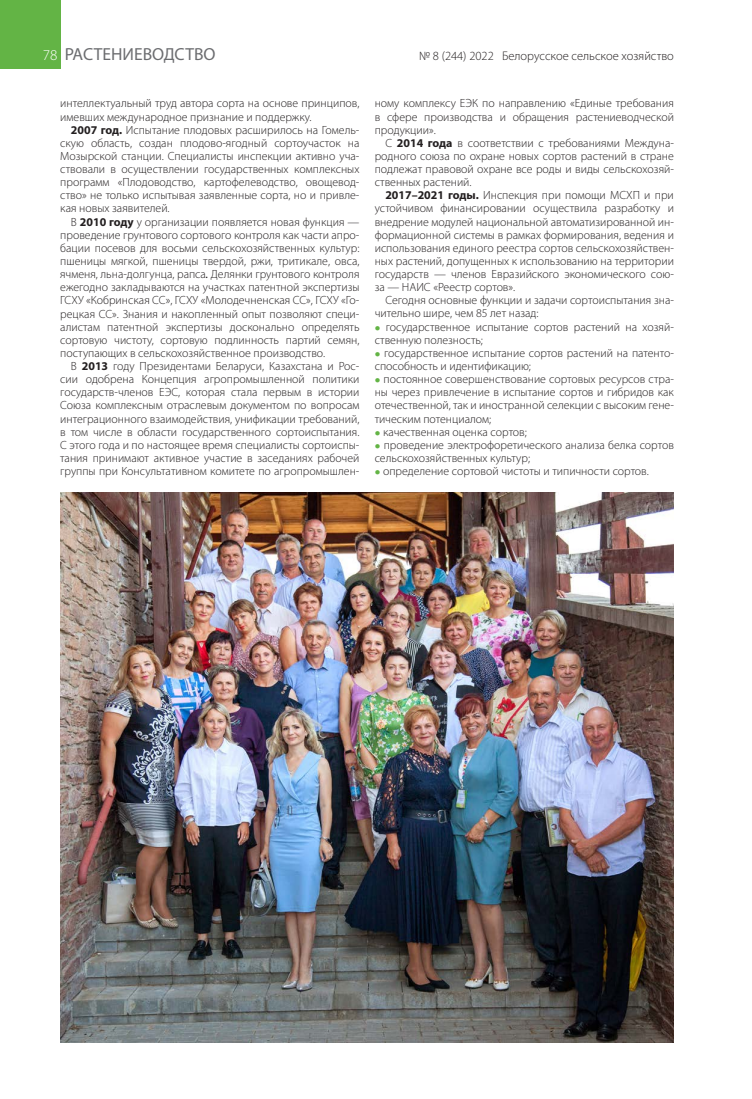
<style>
.page{position:relative;width:752px;height:1099px;background:#fff}
.page>*{position:absolute;margin:0;border:0;box-sizing:border-box;transform-origin:0 0}
.t1{font:17.5px "Myriad Pro";color:#6c6d70}
.t2{font:300 12.5px "Myriad Pro";color:#231f20}
.Основа_текст{font:300 11.88px/13.1px "Myriad Pro";color:#231f20;text-align:justify}
.s1{font-weight:300;font-size:15px;color:#fff}
.s2{font-weight:300;font-size:15px;color:#231f20}
.s3{font-weight:700}
.s4{font-weight:400;font-style:italic}
.s5{color:#63b445}
</style>
<div class="page">
<div style="left:0;top:0;width:60px;height:69px;background:#63b445"></div>
<img style="left:60px;top:493px;width:613px;height:549px">
<h1 class="t1" style="left:43px;top:43px;width:174px"><span class="s1">78</span><span class="s2">78</span> РАСТЕНИЕВОДСТВО</h1>
<p class="t2" style="left:419px;top:49px;width:256px">№ 8 (244) 2022 Белорусское сельское хозяйство</p>
<p class="Основа_текст" style="left:60px;top:97px;width:300px">интеллектуальный труд автора сорта на основе принципов, имевших международное признание и поддержку.</p>
<p class="Основа_текст" style="left:60px;top:123px;width:300px;text-indent:11px"><span class="s3">2007 год.</span> Испытание плодовых расширилось на Гомель&shy;скую область, создан плодово-ягодный сортоучасток на Мозырской станции. Специалисты инспекции активно уча&shy;ствовали в осуществлении государственных комплексных программ «Плодоводство, картофелеводство, овощевод&shy;ство» не только испытывая заявленные сорта, но и привле&shy;кая новых заявителей.</p>
<p class="Основа_текст" style="left:60px;top:215px;width:300px;text-indent:11px">В <span class="s3">2010 году</span> у организации появляется новая функция — проведение грунтового сортового контроля как части апро&shy;бации посевов для восьми сельскохозяйственных культур: пшеницы мягкой, пшеницы твердой, ржи, тритикале, овса, ячменя, льна-долгунца, рапса<span class="s4">.</span> Делянки грунтового контроля ежегодно закладываются на участках патентной экспертизы ГСХУ «Кобринская СС», ГСХУ «Молодечненская СС», ГСХУ «Го&shy;рецкая СС». Знания и накопленный опыт позволяют специ&shy;алистам патентной экспертизы досконально определять сортовую чистоту, сортовую подлинность партий семян, поступающих в сельскохозяйственное производство.</p>
<p class="Основа_текст" style="left:60px;top:360px;width:300px;text-indent:11px">В <span class="s3">2013</span> году Президентами Беларуси, Казахстана и Рос&shy;сии одобрена Концепция агропромышленной политики государств-членов ЕЭС, которая стала первым в истории Союза комплексным отраслевым документом по вопросам интеграционного взаимодействия, унификации требований, в том числе в области государственного сортоиспытания.<br>С этого года и по настоящее время специалисты сортоиспы&shy;тания принимают активное участие в заседаниях рабочей группы при Консультативном комитете по агропромышлен-</p>
<p class="Основа_текст" style="left:374px;top:97px;width:300px">ному комплексу ЕЭК по направлению «Единые требования в сфере производства и обращения растениеводческой продукции».</p>
<p class="Основа_текст" style="left:374px;top:136px;width:300px;text-indent:11px">С <span class="s3">2014 года</span> в соответствии с требованиями Междуна&shy;родного союза по охране новых сортов растений в стране подлежат правовой охране все роды и виды сельскохозяй&shy;ственных растений.</p>
<p class="Основа_текст" style="left:374px;top:189px;width:300px;text-indent:11px"><span class="s3">2017–2021 годы.</span> Инспекция при помощи МСХП и при устойчивом финансировании осуществила разработку и внедрение модулей национальной автоматизированной ин&shy;формационной системы в рамках формирования, ведения и использования единого реестра сортов сельскохозяйствен&shy;ных растений, допущенных к использованию на территории государств — членов Евразийского экономического сою&shy;за — НАИС «Реестр сортов».</p>
<p class="Основа_текст" style="left:374px;top:294px;width:300px;text-indent:11px">Сегодня основные функции и задачи сортоиспытания зна&shy;чительно шире, чем 85 лет назад:</p>
<p class="Основа_текст" style="left:374px;top:320px;width:300px"><span class="s5">●</span> государственное испытание сортов растений на хозяй&shy;ственную полезность;</p>
<p class="Основа_текст" style="left:374px;top:347px;width:300px"><span class="s5">●</span> государственное испытание сортов растений на патенто&shy;способность и идентификацию;</p>
<p class="Основа_текст" style="left:374px;top:373px;width:300px"><span class="s5">●</span> постоянное совершенствование сортовых ресурсов стра&shy;ны через привлечение в испытание сортов и гибридов как отечественной, так и иностранной селекции с высоким гене&shy;тическим потенциалом;</p>
<p class="Основа_текст" style="left:374px;top:425px;width:153px"><span class="s5">●</span> качественная оценка сортов;</p>
<p class="Основа_текст" style="left:374px;top:438px;width:300px"><span class="s5">●</span> проведение электрофоретического анализа белка сортов сельскохозяйственных культур;</p>
<p class="Основа_текст" style="left:374px;top:465px;width:275px"><span class="s5">●</span> определение сортовой чистоты и типичности сортов.</p>
</div>
